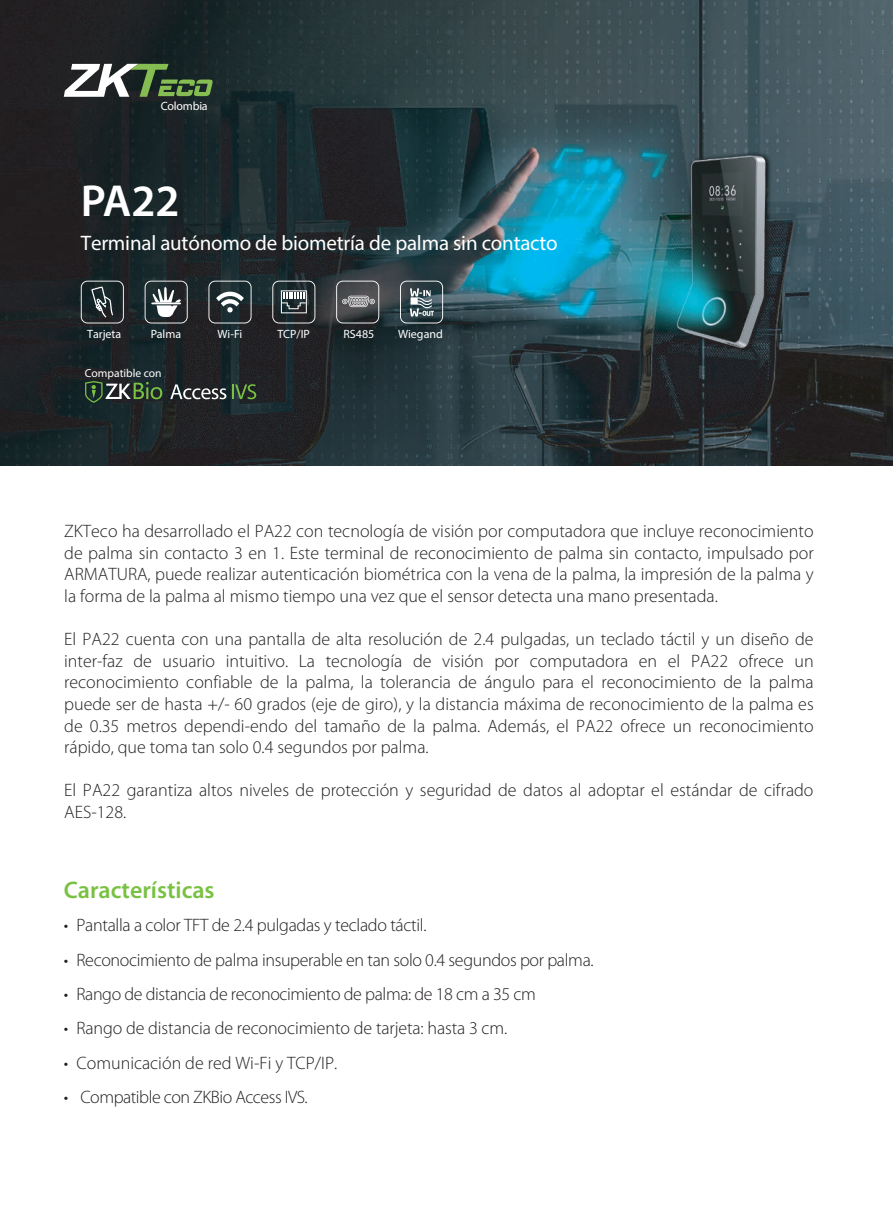
<style>
.page{position:relative;width:893px;height:1212px;background:#fff}
.page>*{position:absolute;margin:0;border:0;box-sizing:border-box;transform-origin:0 0}
.t1{font:600 45px "Myriad Pro";color:#fff}
.t2{font:600 24px "Myriad Pro";color:#79c142}
.t3{font:21px "Myriad Pro";letter-spacing:-.01em;color:#fff}
.t4{font:300 18px/21.6px "Myriad Pro";letter-spacing:-.005em;color:#231f20;text-align:justify}
.t5{font:300 18px "Myriad Pro";letter-spacing:-.025em;color:#231f20}
.t6{font:12px "Myriad Pro";letter-spacing:-.005em;color:#fff}
.t7{font:11.55px "Myriad Pro";color:#fff}
</style>
<div class="page">
<img style="left:0;top:0;width:893px;height:466px">
<svg style="left:64px;top:64px;width:149px;height:33px"></svg>
<svg style="left:81px;top:281px;width:43px;height:42px;background:#384144"></svg>
<svg style="left:272px;top:281px;width:43px;height:42px;background:#485154"></svg>
<svg style="left:208px;top:281px;width:44px;height:42px;background:#465053"></svg>
<svg style="left:145px;top:281px;width:43px;height:42px;background:#565c5f"></svg>
<hr style="left:151px;top:302px;width:30px;height:2px;background:#fff">
<svg style="left:336px;top:281px;width:43px;height:42px;background:#5d5e61"></svg>
<svg style="left:400px;top:281px;width:43px;height:42px;background:#57676c"></svg>
<svg style="left:170px;top:384px;width:56px;height:15px"></svg>
<svg style="left:232px;top:384px;width:24px;height:15px"></svg>
<svg style="left:85px;top:381px;width:77px;height:22px;background:#415541"></svg>
<p class="t6" style="left:161px;top:98px;width:48px">Colombia</p>
<h1 class="t1" style="left:81px;top:173px;width:100px">PA22</h1>
<p class="t3" style="left:81px;top:230px;width:478px">Terminal autónomo de biometría de palma sin contacto</p>
<p class="t6" style="left:87px;top:327px;width:35px">Tarjeta</p>
<p class="t6" style="left:151px;top:327px;width:32px">Palma</p>
<p class="t6" style="left:218px;top:327px;width:26px">Wi-Fi</p>
<p class="t6" style="left:278px;top:327px;width:34px">TCP/IP</p>
<p class="t6" style="left:343px;top:327px;width:32px">RS485</p>
<p class="t6" style="left:398px;top:327px;width:46px">Wiegand</p>
<p class="t7" style="left:85px;top:366px;width:78px">Compatible con</p>
<p class="t4" style="left:64px;top:521px;width:751px">ZKTeco ha desarrollado el PA22 con tecnología de visión por computadora que incluye reconocimiento de palma sin contacto 3 en 1. Este terminal de reconocimiento de palma sin contacto, impulsado por ARMATURA, puede realizar autenticación biométrica con la vena de la palma, la impresión de la palma y la forma de la palma al mismo tiempo una vez que el sensor detecta una mano presentada.</p>
<p class="t4" style="left:64px;top:629px;width:751px">El PA22 cuenta con una pantalla de alta resolución de 2.4 pulgadas, un teclado táctil y un diseño de inter-faz de usuario intuitivo. La tecnología de visión por computadora en el PA22 ofrece un reconocimiento confiable de la palma, la tolerancia de ángulo para el reconocimiento de la palma puede ser de hasta +/- 60 grados (eje de giro), y la distancia máxima de reconocimiento de la palma es de 0.35 metros dependi-endo del tamaño de la palma. Además, el PA22 ofrece un reconocimiento rápido, que toma tan solo 0.4 segundos por palma.</p>
<p class="t4" style="left:64px;top:780px;width:751px">El PA22 garantiza altos niveles de protección y seguridad de datos al adoptar el estándar de cifrado<br>AES-128.</p>
<h2 class="t2" style="left:64px;top:874px;width:152px">Características</h2>
<p class="t4" style="left:64px;top:915px;width:364px">• Pantalla a color TFT de 2.4 pulgadas y teclado táctil.</p>
<p class="t4" style="left:64px;top:949px;width:531px">• Reconocimiento de palma insuperable en tan solo 0.4 segundos por palma.</p>
<p class="t4" style="left:64px;top:983px;width:474px">• Rango de distancia de reconocimiento de palma: de 18 cm a 35 cm</p>
<p class="t4" style="left:64px;top:1018px;width:445px">• Rango de distancia de reconocimiento de tarjeta: hasta 3 cm.</p>
<p class="t4" style="left:64px;top:1052px;width:275px">• Comunicación de red Wi-Fi y TCP/IP.</p>
<p class="t5" style="left:64px;top:1087px;width:245px">• Compatible con ZKBio Access IVS.</p>
</div>
